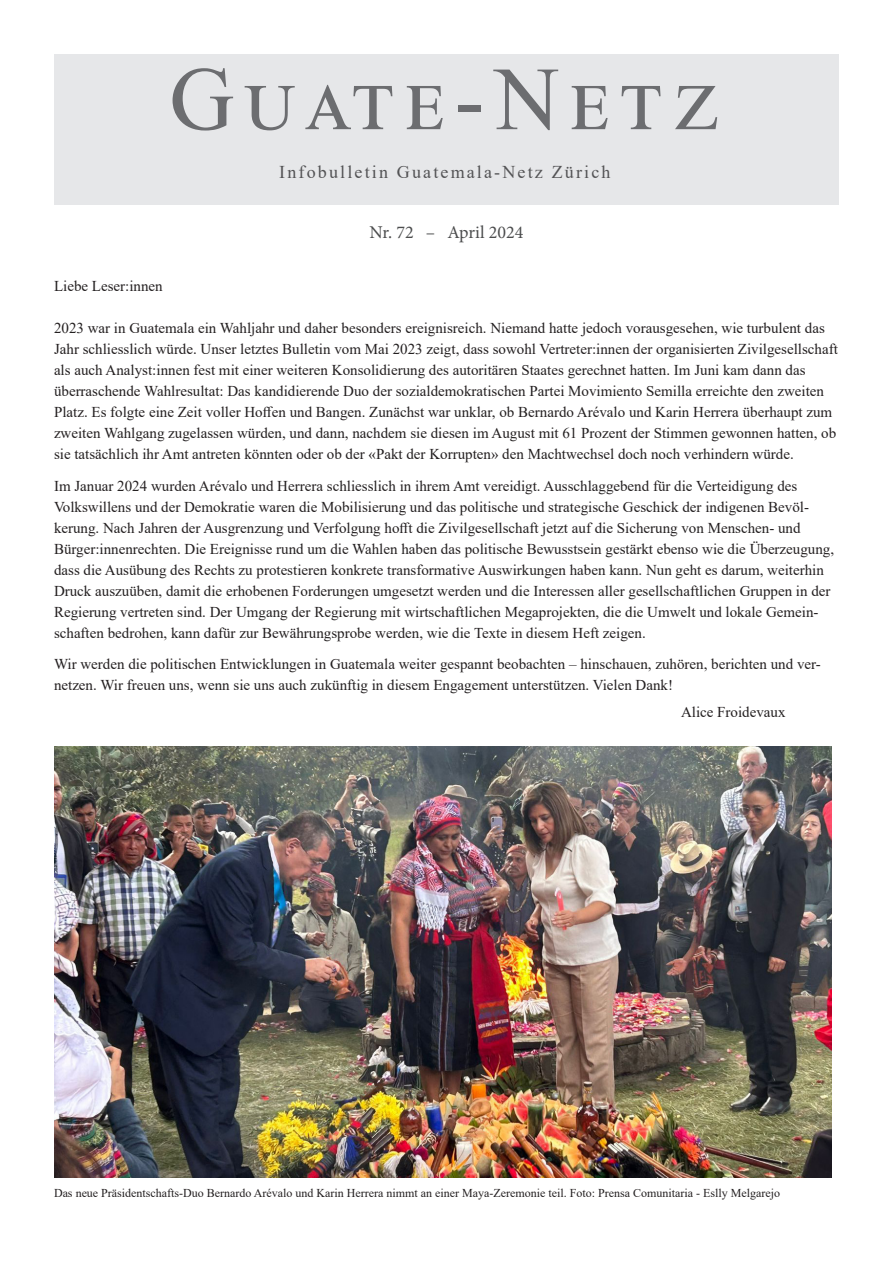
<style>
.page{position:relative;width:893px;height:1263px;background:#fff}
.page>*{position:absolute;margin:0;border:0;box-sizing:border-box;transform-origin:0 0}
.t1{font:90px "Times New Roman";letter-spacing:.11em;color:#6c6d70}
.t2{font:18px "Times New Roman";letter-spacing:.12em;color:#535355}
.t3{font:18px "Minion Pro";color:#4b4c4d}
.t4{font:15px/21px "Times New Roman";color:#231f20}
.t5{font:12px "Times New Roman";color:#231f20}
</style>
<div class="page">
<img style="left:54px;top:746px;width:777px;height:431px">
<div style="left:54px;top:54px;width:785px;height:150px;background:#e6e7e9"></div>
<p class="t1" style="left:169px;top:36px;width:552px">Guate-Netz</p>
<p class="t2" style="left:279px;top:160px;width:333px">Infobulletin Guatemala-Netz Zürich</p>
<p class="t3" style="left:370px;top:221px;width:155px">Nr. 72 – April 2024</p>
<p class="t4" style="left:54px;top:275px;width:110px">Liebe Leser:innen</p>
<p class="t4" style="left:54px;top:317px;width:785px">2023 war in Guatemala ein Wahljahr und daher besonders ereignisreich. Niemand hatte jedoch vorausgesehen, wie turbulent das Jahr schliesslich würde. Unser letztes Bulletin vom Mai 2023 zeigt, dass sowohl Vertreter:innen der organisierten Zivilgesellschaft als auch Analyst:innen fest mit einer weiteren Konsolidierung des autoritären Staates gerechnet hatten. Im Juni kam dann das überraschende Wahlresultat: Das kandidierende Duo der sozialdemokratischen Partei Movimiento Semilla erreichte den zweiten Platz. Es folgte eine Zeit voller Hoffen und Bangen. Zunächst war unklar, ob Bernardo Arévalo und Karin Herrera überhaupt zum zweiten Wahlgang zugelassen würden, und dann, nachdem sie diesen im August mit 61 Prozent der Stimmen gewonnen hatten, ob sie tatsächlich ihr Amt antreten könnten oder ob der «Pakt der Korrupten» den Machtwechsel doch noch verhindern würde.</p>
<p class="t4" style="left:54px;top:475px;width:782px">Im Januar 2024 wurden Arévalo und Herrera schliesslich in ihrem Amt vereidigt. Ausschlaggebend für die Verteidigung des Volkswillens und der Demokratie waren die Mobilisierung und das politische und strategische Geschick der indigenen Bevöl&shy;kerung. Nach Jahren der Ausgrenzung und Verfolgung hofft die Zivilgesellschaft jetzt auf die Sicherung von Menschen- und Bürger:innenrechten. Die Ereignisse rund um die Wahlen haben das politische Bewusstsein gestärkt ebenso wie die Überzeugung, dass die Ausübung des Rechts zu protestieren konkrete transformative Auswirkungen haben kann. Nun geht es darum, weiterhin Druck auszuüben, damit die erhobenen Forderungen umgesetzt werden und die Interessen aller gesellschaftlichen Gruppen in der Regierung vertreten sind. Der Umgang der Regierung mit wirtschaftlichen Megaprojekten, die die Umwelt und lokale Gemein&shy;schaften bedrohen, kann dafür zur Bewährungsprobe werden, wie die Texte in diesem Heft zeigen.</p>
<p class="t4" style="left:54px;top:653px;width:768px">Wir werden die politischen Entwicklungen in Guatemala weiter gespannt beobachten – hinschauen, zuhören, berichten und ver&shy;netzen. Wir freuen uns, wenn sie uns auch zukünftig in diesem Engagement unterstützen. Vielen Dank!</p>
<p class="t4" style="left:681px;top:701px;width:106px">Alice Froidevaux</p>
<p class="t5" style="left:54px;top:1184px;width:728px">Das neue Präsidentschafts-Duo Bernardo Arévalo und Karin Herrera nimmt an einer Maya-Zeremonie teil. Foto: Prensa Comunitaria - Eslly Melgarejo</p>
</div>
